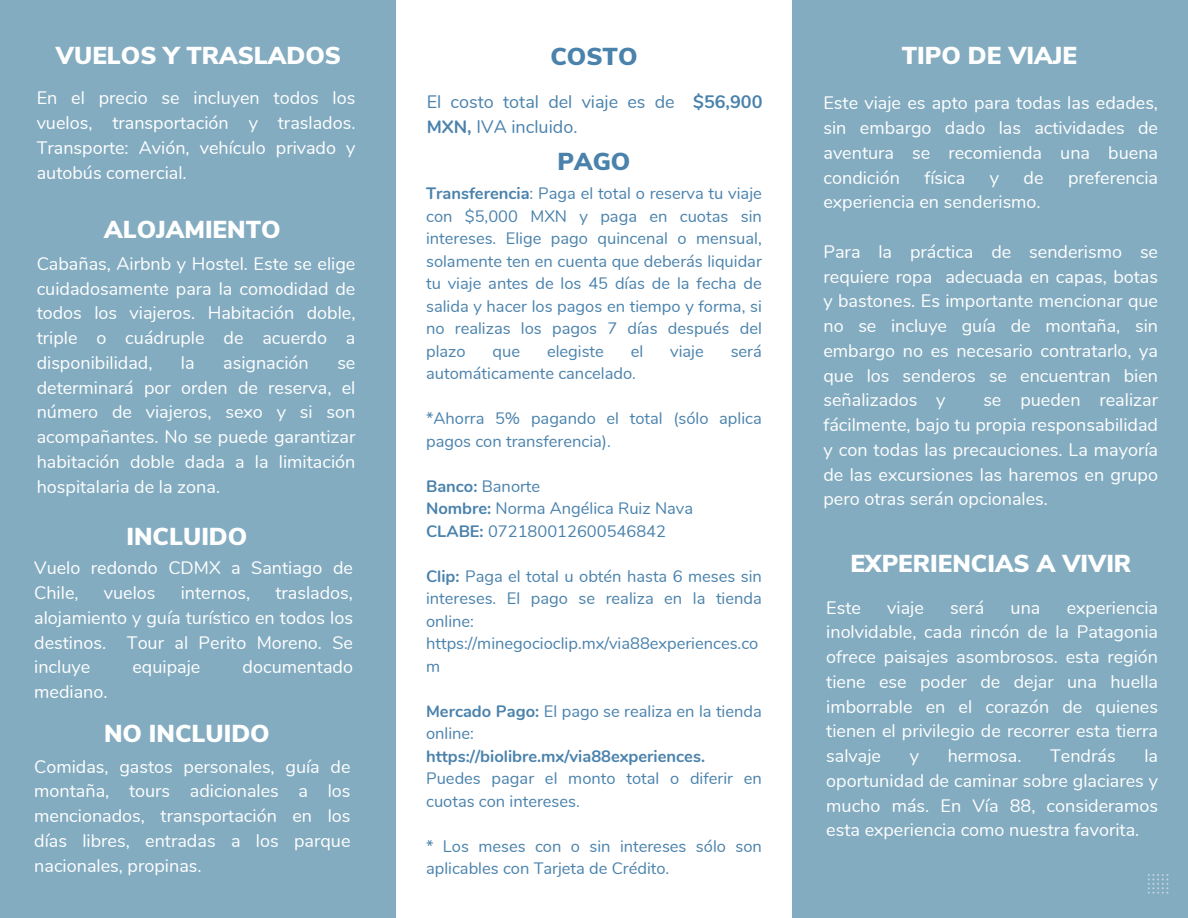
<style>
.page{position:relative;width:1188px;height:918px;background:#83acc1}
.page>*{position:absolute;margin:0;border:0;box-sizing:border-box;transform-origin:0 0}
.t1{font:900 24.45px "Nunito Sans";color:#fff}
.t2{font:900 24.45px "Nunito Sans";color:#4a82ac}
.t3{font:18px/24.8px "Nunito";color:#fff;text-align:justify}
.t4{font:18px/24.8px "Nunito";color:#4a82ac}
.t5{font:16.5px/22.5px "Nunito";color:#4a82ac}
.t6{font:700 16.5px "Nunito";color:#4a82ac}
.s1{font-weight:700}
</style>
<div class="page">
<div style="left:396px;top:0;width:396px;height:918px;background:#fff"></div>
<svg style="left:1148px;top:874px;width:21px;height:20px"></svg>
<h1 class="t1" style="left:56px;top:40px;width:287px">VUELOS Y TRASLADOS</h1>
<h1 class="t3" style="left:37px;top:86px;width:320px">En el precio se incluyen todos los vuelos, transportación y traslados.<br>Transporte: Avión, vehículo privado y autobús comercial.</h1>
<h1 class="t1" style="left:104px;top:214px;width:178px">ALOJAMIENTO</h1>
<p class="t3" style="left:37px;top:252px;width:320px">Cabañas, Airbnb y Hostel. Este se elige cuidadosamente para la comodidad de todos los viajeros. Habitación doble, triple o cuádruple de acuerdo a disponibilidad,</p>
<p class="t3" style="left:181px;top:351px;width:15px">la</p>
<p class="t3" style="left:223px;top:351px;width:87px">asignación</p>
<p class="t3" style="left:37px;top:351px;width:320px;text-indent:301px">se determinará por orden de reserva, el nú mero de viajeros, sexo y si son acompañantes. No se puede garantizar habitación doble dada a la limitación hospitalaria de la zona.</p>
<p class="t1" style="left:126px;top:520px;width:122px">INCLUIDO</p>
<p class="t3" style="left:34px;top:556px;width:320px">Vuelo redondo CDMX a Santiago de<br>Chile,</p>
<p class="t3" style="left:34px;top:581px;width:320px;text-indent:241px">traslados, alojamiento y guía turístico en todos los destinos. Tour al Perito Moreno. Se incluye</p>
<p class="t3" style="left:104px;top:581px;width:53px">vuelos</p>
<p class="t3" style="left:181px;top:581px;width:71px">internos,</p>
<p class="t3" style="left:133px;top:655px;width:69px">equipaje</p>
<p class="t3" style="left:243px;top:655px;width:112px">documentado</p>
<p class="t3" style="left:34px;top:680px;width:75px">mediano.</p>
<p class="t1" style="left:104px;top:717px;width:167px">NO INCLUIDO</p>
<h1 class="t3" style="left:34px;top:754px;width:318px">Comidas, gastos personales, guía de montaña, tours adicionales a los mencionados, transportación en los días libres, entradas a los parque nacionales, propinas.</h1>
<p class="t2" style="left:550px;top:40px;width:89px">COSTO</p>
<p class="t4" style="left:427px;top:90px;width:337px">El costo total del viaje es de <span class="s1">$56,900<br>MXN,</span> IVA incluido.</p>
<h1 class="t2" style="left:558px;top:146px;width:74px">PAGO</h1>
<p class="t5" style="left:426px;top:183px;width:337px;text-align:justify"><span class="s1">Transferencia</span>: Paga el total o reserva tu viaje con $5,000 MXN y paga en cuotas sin intereses. Elige pago quincenal o mensual, solamente ten en cuenta que deberás liquidar tu viaje antes de los 45 días de la fecha de salida y hacer los pagos en tiempo y forma, si no realizas los pagos 7 días después del plazo</p>
<p class="t5" style="left:493px;top:340px;width:29px">que</p>
<p class="t5" style="left:547px;top:340px;width:58px">elegiste</p>
<p class="t5" style="left:631px;top:340px;width:14px">el</p>
<p class="t5" style="left:670px;top:340px;width:35px">viaje</p>
<p class="t5" style="left:731px;top:340px;width:33px">será</p>
<p class="t5" style="left:426px;top:363px;width:211px">automáticamente cancelado.</p>
<p class="t5" style="left:426px;top:408px;width:337px">*Ahorra 5% pagando el total (sólo aplica pagos con transferencia).</p>
<p class="t5" style="left:426px;top:475px;width:116px"><span class="s1">Banco:</span> Banorte</p>
<p class="t5" style="left:426px;top:498px;width:269px"><span class="s1">Nombre:</span> Norma Angélica Ruiz Nava</p>
<p class="t5" style="left:426px;top:520px;width:241px"><span class="s1">CLABE:</span> 072180012600546842</p>
<p class="t5" style="left:426px;top:565px;width:337px"><span class="s1">Clip:</span> Paga el total u obtén hasta 6 meses sin intereses. El pago se realiza en la tienda online: https://minegocioclip.mx/via88experiences.co m</p>
<h1 class="t5" style="left:426px;top:700px;width:337px"><span class="s1">Mercado Pago:</span> El pago se realiza en la tienda online:</h1>
<p class="t6" style="left:426px;top:745px;width:281px">https://biolibre.mx/via88experiences.</p>
<p class="t5" style="left:426px;top:768px;width:337px">Puedes pagar el monto total o diferir en cuotas con intereses.</p>
<h1 class="t5" style="left:426px;top:835px;width:337px">* Los meses con o sin intereses sólo son aplicables con Tarjeta de Crédito.</h1>
<p class="t1" style="left:902px;top:40px;width:177px">TIPO DE VIAJE</p>
<h1 class="t3" style="left:824px;top:91px;width:336px">Este viaje es apto para todas las edades, sin embargo dado las actividades de aventura se recomienda una buena condición</h1>
<h1 class="t3" style="left:924px;top:165px;width:43px">física</h1>
<h1 class="t3" style="left:990px;top:165px;width:11px">y</h1>
<h1 class="t3" style="left:1024px;top:165px;width:21px">de</h1>
<h1 class="t3" style="left:1068px;top:165px;width:92px">preferencia</h1>
<h1 class="t3" style="left:824px;top:190px;width:219px">experiencia en senderismo.</h1>
<p class="t3" style="left:824px;top:240px;width:336px">Para la práctica de senderismo se requiere ropa adecuada en capas, botas y bastones. Es importante mencionar que no se incluye guía de montaña, sin embargo no es necesario contratarlo, ya que los senderos se encuentran bien señalizados y</p>
<p class="t3" style="left:824px;top:388px;width:336px;text-indent:160px">se pueden realizar fácilmente, bajo tu propia responsabilidad y con todas las precauciones. La mayoría de las excursiones las haremos en grupo pero otras serán opcionales.</p>
<p class="t1" style="left:850px;top:547px;width:282px">EXPERIENCIAS A VIVIR</p>
<p class="t3" style="left:826px;top:595px;width:36px">Este</p>
<p class="t3" style="left:887px;top:595px;width:38px">viaje</p>
<p class="t3" style="left:950px;top:595px;width:36px">será</p>
<p class="t3" style="left:1011px;top:595px;width:31px">una</p>
<p class="t3" style="left:826px;top:595px;width:333px;text-indent:241px">experiencia inolvidable, cada rincón de la Patagonia ofrece paisajes asombrosos. esta región tiene ese poder de dejar una huella imborrable en el corazón de quienes tienen el privilegio de recorrer esta tierra salvaje</p>
<p class="t3" style="left:910px;top:744px;width:11px">y</p>
<p class="t3" style="left:948px;top:744px;width:75px">hermosa.</p>
<p class="t3" style="left:1050px;top:744px;width:67px">Tendrás</p>
<p class="t3" style="left:826px;top:744px;width:333px;text-indent:318px">la oportunidad de caminar sobre glaciares y mucho más. En Vía 88, consideramos esta experiencia como nuestra favorita.</p>
</div>
